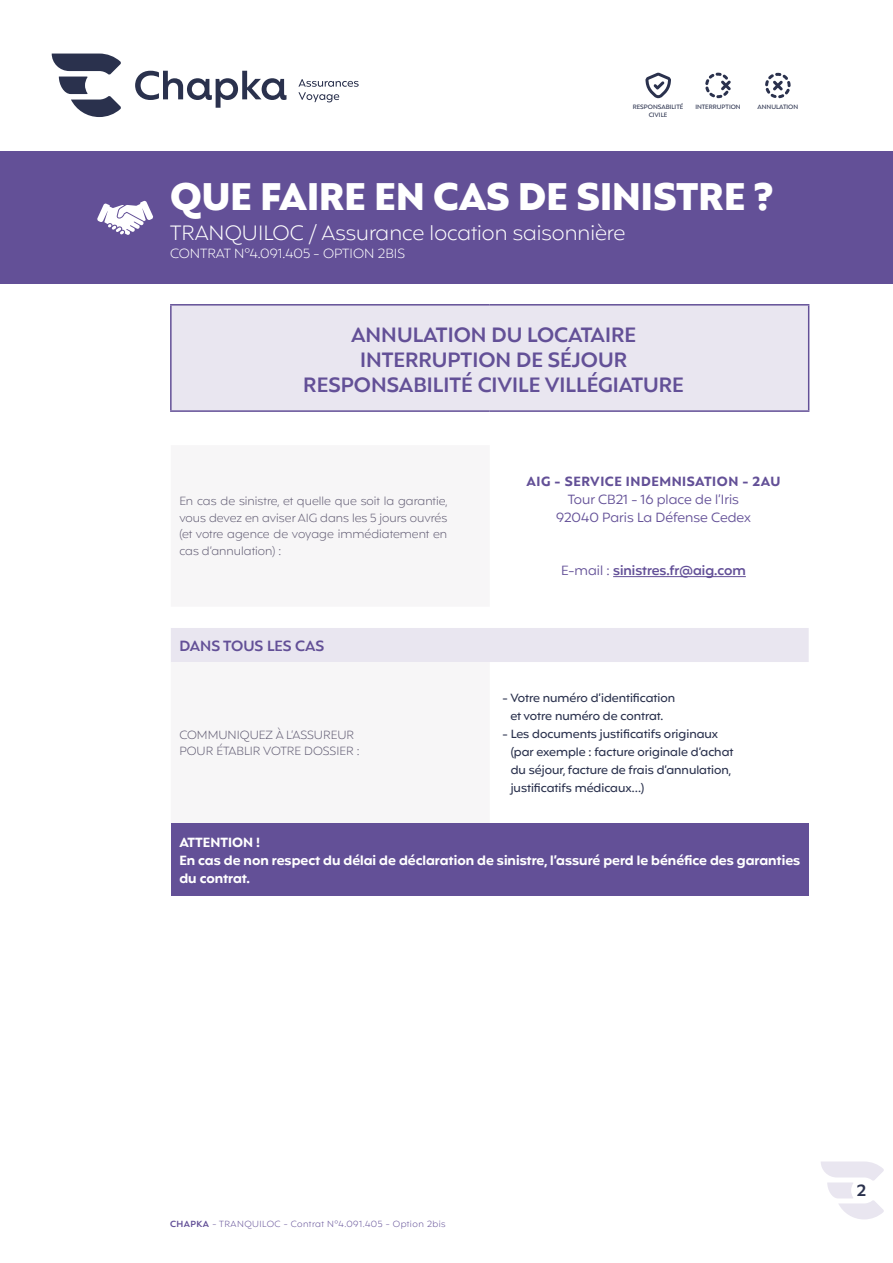
<style>
.page{position:relative;width:893px;height:1263px;background:#fff}
.page>*{position:absolute;margin:0;border:0;box-sizing:border-box;transform-origin:0 0}
.t1{font:900 39px "Mangueira Alt";color:#fff}
.t2{font:600 21px/25.2px "Mangueira Alt";color:#635097;text-align:center}
.t3{font:300 21px "Mangueira Alt";color:#fff}
.t4{font:600 16.5px "Mangueira Alt";color:#2a314d}
.t5{font:600 15px "Mangueira Alt";color:#635097}
.t6{font:700 13.5px/18px "Mangueira Alt";color:#fff}
.t7{font:13.5px/18px "Mangueira Alt";color:#635097;text-align:center}
.t8{font:300 13.5px "Mangueira Alt";color:#fff}
.t9{font:700 13.5px "Mangueira Alt";letter-spacing:.04em;color:#635097}
.t10{font:600 13.5px "Mangueira Alt";color:#635097}
.t11{font:300 12px/16.5px "Mangueira Alt";color:#605b72;text-align:justify}
.t12{font:500 12px/18px "Mangueira Alt";color:#2a314d;text-align:center}
.t13{font:300 9px "Mangueira Alt";letter-spacing:.05em;color:#635097}
.t14{font:500 6.3px/7.6px "Mangueira Alt";color:#2a314d;text-align:center}
.s1{font-weight:400}
.s2{font-weight:600}
</style>
<div class="page">
<svg style="left:821px;top:1161px;width:63px;height:58px"></svg>
<div style="left:0;top:152px;width:893px;height:132px;background:#635097"></div>
<svg style="left:52px;top:54px;width:69px;height:63px"></svg>
<svg style="left:135px;top:71px;width:152px;height:37px"></svg>
<svg style="left:298px;top:79px;width:61px;height:23px"></svg>
<div style="left:172px;top:306px;width:636px;height:104px;background:#e9e6f0"></div>
<svg style="left:490px;top:628px;width:319px;height:196px"></svg>
<svg style="left:171px;top:628px;width:319px;height:196px;fill:#f7f6f7"></svg>
<div style="left:171px;top:824px;width:638px;height:72px;background:#635097"></div>
<hr style="left:170px;top:304px;width:320px;height:2px;background:#635097">
<hr style="left:170px;top:306px;width:2px;height:104px;background:#635097">
<hr style="left:490px;top:304px;width:319px;height:2px;background:#635097">
<hr style="left:808px;top:306px;width:1px;height:104px;background:#635097">
<hr style="left:170px;top:410px;width:320px;height:2px;background:#635097">
<hr style="left:490px;top:410px;width:319px;height:2px;background:#635097">
<hr style="left:613px;top:576px;width:133px;height:1px;background:#635097">
<svg style="left:645px;top:73px;width:26px;height:25px"></svg>
<svg style="left:765px;top:73px;width:26px;height:25px"></svg>
<svg style="left:705px;top:73px;width:26px;height:25px"></svg>
<svg style="left:97px;top:201px;width:56px;height:34px"></svg>
<p class="t14" style="left:633px;top:103px;width:52px">RESPONSABILITÉ<br>CIVILE</p>
<p class="t14" style="left:695px;top:103px;width:47px">INTERRUPTION</p>
<p class="t14" style="left:757px;top:103px;width:42px">ANNULATION</p>
<h1 class="t1" style="left:170px;top:171px;width:605px">QUE FAIRE EN CAS DE SINISTRE ?</h1>
<h2 class="t3" style="left:170px;top:218px;width:457px">TRANQUILOC / Assurance location saisonnière</h2>
<p class="t8" style="left:170px;top:244px;width:236px">CONTRAT N°4.091.405 - OPTION 2BIS</p>
<h2 class="t2" style="left:303px;top:324px;width:382px">ANNULATION DU LOCATAIRE<br>INTERRUPTION DE SÉJOUR<br>RESPONSABILITÉ CIVILE VILLÉGIATURE</h2>
<p class="t11" style="left:179px;top:494px;width:270px">En cas de sinistre, et quelle que soit la garantie, vous devez en aviser AIG dans les 5 jours ouvrés (et votre agence de voyage immédiatement en cas d’annulation) :</p>
<p class="t5" style="left:179px;top:635px;width:146px">DANS TOUS LES CAS</p>
<p class="t11" style="left:179px;top:727px;width:182px">COMMUNIQUEZ À L’ASSUREUR<br>POUR ÉTABLIR VOTRE DOSSIER :</p>
<p class="t9" style="left:526px;top:473px;width:255px">AIG - SERVICE INDEMNISATION - 2AU</p>
<p class="t7" style="left:556px;top:492px;width:196px">Tour CB21 - 16 place de l’Iris<br>92040 Paris La Défense Cedex</p>
<p class="t10" style="left:561px;top:562px;width:186px"><span class="s1">E-mail :</span> sinistres.fr@aig.com</p>
<p class="t12" style="left:502px;top:690px;width:174px">- Votre numéro d’identification et votre numéro de contrat.</p>
<p class="t12" style="left:511px;top:726px;width:224px;text-align:left;text-indent:-8px">- Les documents justificatifs originaux (par exemple : facture originale d’achat du séjour, facture de frais d’annulation, justificatifs médicaux…)</p>
<p class="t6" style="left:179px;top:834px;width:622px">ATTENTION !<br>En cas de non respect du délai de déclaration de sinistre, l’assuré perd le bénéfice des garanties du contrat.</p>
<p class="t13" style="left:170px;top:1218px;width:277px"><span class="s2">CHAPKA</span> - TRANQUILOC - Contrat N°4.091.405 - Option 2bis</p>
<h3 class="t4" style="left:857px;top:1179px;width:11px">2</h3>
</div>
